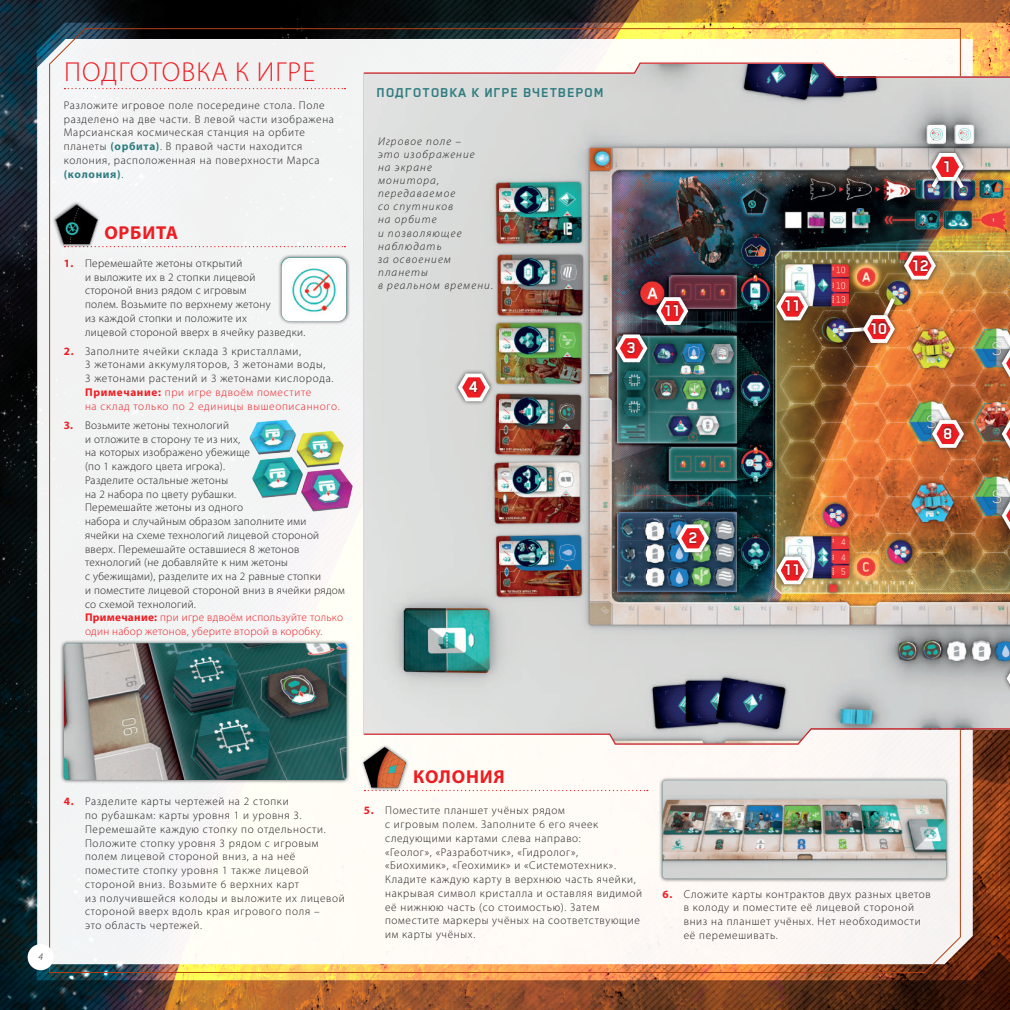
<style>
.page{position:relative;width:1010px;height:1010px;background:#fff}
.page>*{position:absolute;margin:0;border:0;box-sizing:border-box;transform-origin:0 0}
.t1{font:300 27.5px "Myriad Pro";letter-spacing:.04em;color:#ee1d23}
.t2{font:700 18.75px "Myriad Pro";letter-spacing:.04em;color:#ee1d23}
.t3{font:700 18px "Blender Pro";letter-spacing:-.05em;color:#fff}
.t4{font:700 15px "Blender Pro";letter-spacing:.05em;color:#307d81}
.t5{font:300 11.25px/13.8px "Myriad Pro";letter-spacing:.06em;color:#231f20}
.t6{font:300 11.25px/13.8px "Myriad Pro";letter-spacing:.025em;color:#231f20}
.t7{font:300 11.25px/13.8px "Myriad Pro";letter-spacing:.03em;color:#231f20}
.t8{font:italic 300 11.25px/13.1px "Myriad Pro";letter-spacing:.1em;color:#231f20}
.t9{font:italic 300 10px "Myriad Pro";color:#231f20}
.s1{font-weight:700;color:#307d81}
.s2{font-weight:700;color:#ee1d23}
.s3{color:#ee1d23}
</style>
<div class="page">
<img style="left:0;top:0;width:1010px;height:1010px">
<svg style="left:49px;top:28px;width:314px;height:945px"></svg>
<div style="left:28px;top:944px;width:26px;height:26px;background:#fff;border-radius:50%"></div>
<svg style="left:64px;top:88px;width:281px;height:1px"></svg>
<svg style="left:101px;top:246px;width:244px;height:1px"></svg>
<div style="left:60px;top:639px;width:290px;height:145px;background:#231f20;opacity:.75"></div>
<img style="left:64px;top:643px;width:282px;height:137px">
<div style="left:277px;top:254px;width:73px;height:71px;background:#231f20;opacity:.75"></div>
<img style="left:281px;top:258px;width:65px;height:63px">
<div style="left:52px;top:200px;width:49px;height:48px;background:#231f20;opacity:.75"></div>
<img style="left:55px;top:203px;width:42px;height:42px">
<div style="left:361px;top:744px;width:48px;height:47px;background:#231f20;opacity:.75"></div>
<img style="left:249px;top:416px;width:106px;height:99px">
<img style="left:363px;top:23px;width:647px;height:957px">
<div style="left:869px;top:321px;width:19px;height:15px;background:#231f20;opacity:.75"></div>
<h1 class="t1" style="left:64px;top:55px;width:253px">ПОДГОТОВКА К ИГРЕ</h1>
<p class="t5" style="left:64px;top:98px;width:272px">Разложите игровое поле посередине стола. Поле разделено на две части. В левой части изображена Марсианская космическая станция на орбите планеты <span class="s1">(орбита)</span>. В правой части находится колония, расположенная на поверхности Марса <span class="s1">(колония)</span>.</p>
<h2 class="t2" style="left:104px;top:220px;width:75px">ОРБИТА</h2>
<p class="t7" style="left:85px;top:256px;width:222px;text-indent:-21px"><span class="s2">1.</span> Перемешайте жетоны открытий<br>и выложите их в 2 стопки лицевой стороной вниз рядом с игровым<br>полем. Возьмите по верхнему жетону<br>из каждой стопки и положите их<br>лицевой стороной вверх в ячейку разведки.</p>
<p class="t5" style="left:85px;top:344px;width:256px;text-indent:-21px"><span class="s2">2.</span> Заполните ячейки склада 3 кристаллами,<br>3 жетонами аккумуляторов, 3 жетонами воды,<br>3 жетонами растений и 3 жетонами кислорода.<br><span class="s2">Примечание:</span> <span class="s3">при игре вдвоём поместите<br>на склад только по 2 единицы вышеописанного.</span></p>
<p class="t6" style="left:85px;top:418px;width:261px;text-indent:-21px"><span class="s2">3.</span> Возьмите жетоны технологий<br>и отложите в сторону те из них,<br>на которых изображено убежище<br>(по 1 каждого цвета игрока).<br>Разделите остальные жетоны<br>на 2 набора по цвету рубашки.<br>Перемешайте жетоны из одного<br>набора и случайным образом заполните ими<br>ячейки на схеме технологий лицевой стороной вверх. Перемешайте оставшиеся 8 жетонов технологий (не добавляйте к ним жетоны<br>c убежищами), разделите их на 2 равные стопки<br>и поместите лицевой стороной вниз в ячейки рядом со схемой технологий.<br><span class="s2">Примечание:</span> <span class="s3">при игре вдвоём используйте только один набор жетонов, уберите второй в коробку.</span></p>
<h3 class="t4" style="left:377px;top:84px;width:229px">ПОДГОТОВКА К ИГРЕ ВЧЕТВЕРОМ</h3>
<p class="t8" style="left:378px;top:134px;width:117px">Игровое поле –<br>это изображение<br>на экране монитора, передаваемое<br>со спутников<br>на орбите<br>и позволяющее наблюдать<br>за освоением планеты<br>в реальном времени.</p>
<h3 class="t3" style="left:469px;top:377px;width:11px">4</h3>
<h3 class="t3" style="left:627px;top:338px;width:11px">3</h3>
<h3 class="t3" style="left:664px;top:301px;width:19px">11</h3>
<h3 class="t3" style="left:688px;top:528px;width:11px">2</h3>
<h3 class="t3" style="left:784px;top:296px;width:19px">11</h3>
<h3 class="t3" style="left:784px;top:560px;width:19px">11</h3>
<h3 class="t3" style="left:943px;top:157px;width:11px">1</h3>
<h3 class="t3" style="left:870px;top:319px;width:19px">10</h3>
<h3 class="t3" style="left:911px;top:255px;width:19px">12</h3>
<h3 class="t3" style="left:943px;top:424px;width:11px">8</h3>
<p class="t9" style="left:38px;top:950px;width:6px">4</p>
<p class="t5" style="left:85px;top:795px;width:261px;text-indent:-21px"><span class="s2">4.</span> Разделите карты чертежей на 2 стопки<br>по рубашкам: карты уровня 1 и уровня 3.<br>Перемешайте каждую стопку по отдельности.<br>Положите стопку уровня 3 рядом с игровым полем лицевой стороной вниз, а на неё поместите стопку уровня 1 также лицевой стороной вниз. Возьмите 6 верхних карт<br>из получившейся колоды и выложите их лицевой стороной вверх вдоль края игрового поля –<br>это область чертежей.</p>
<h2 class="t2" style="left:413px;top:764px;width:93px">КОЛОНИЯ</h2>
<p class="t5" style="left:385px;top:803px;width:259px;text-indent:-21px"><span class="s2">5.</span> Поместите планшет учёных рядом<br>с игровым полем. Заполните 6 его ячеек следующими картами слева направо:<br>«Геолог», «Разработчик», «Гидролог», «Биохимик», «Геохимик» и «Системотехник».<br>Кладите каждую карту в верхнюю часть ячейки, накрывая символ кристалла и оставляя видимой её нижнюю часть (со стоимостью). Затем поместите маркеры учёных на соответствующие им карты учёных.</p>
<p class="t5" style="left:684px;top:887px;width:248px;text-indent:-21px"><span class="s2">6.</span> Сложите карты контрактов двух разных цветов в колоду и поместите её лицевой стороной вниз на планшет учёных. Нет необходимости её перемешивать.</p>
</div>
